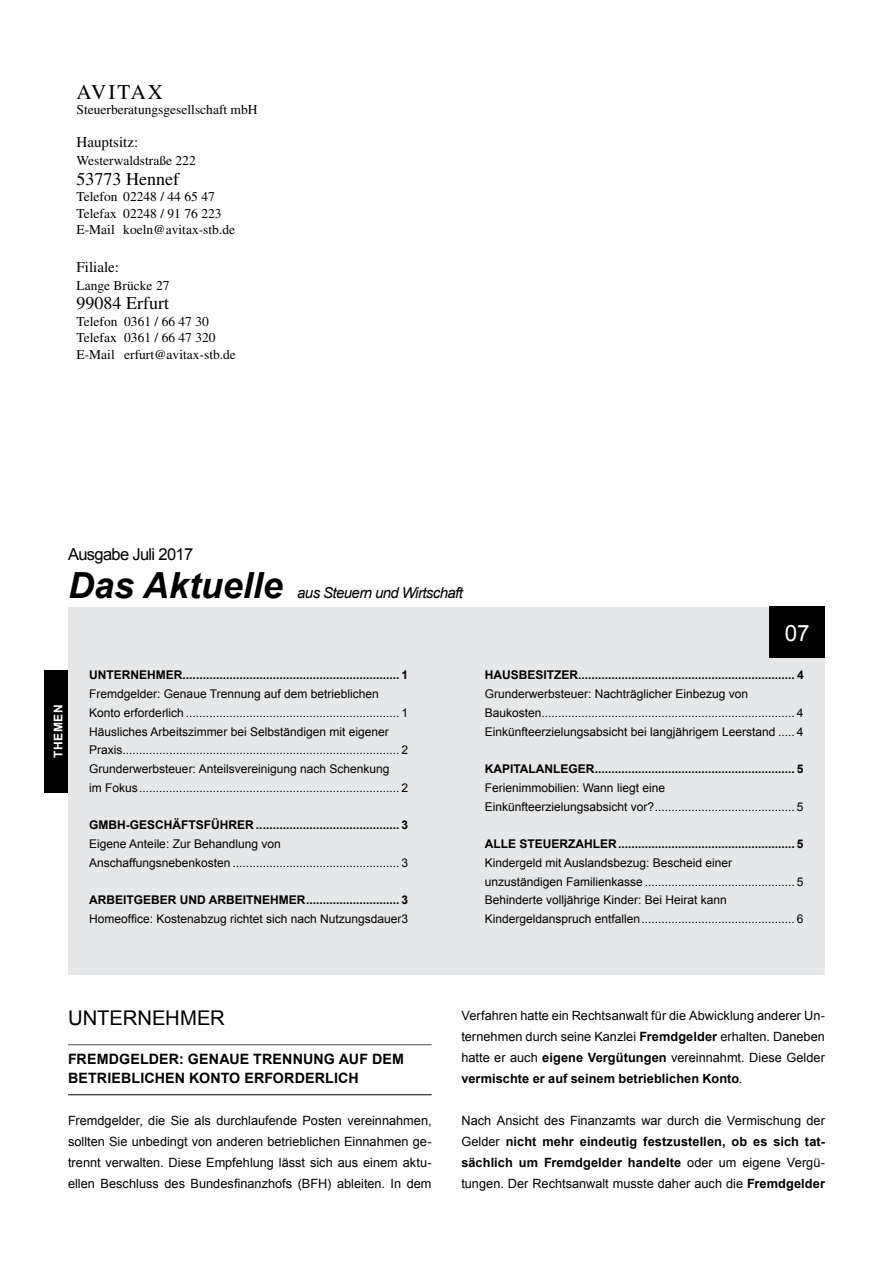
<style>
.page{position:relative;width:893px;height:1263px;background:#fff}
.page>*{position:absolute;margin:0;border:0;box-sizing:border-box;transform-origin:0 0}
.t1{font:italic 700 36px "Arial";color:#000}
.t2{font:22.5px "Arial";color:#fff}
.t3{font:21px "Times";letter-spacing:.1em;color:#000}
.t4{font:20.25px "Arial";color:#000}
.t5{font:18px "Times";color:#000}
.t6{font:16.5px "Arial";letter-spacing:-.04em;color:#000}
.t7{font:italic 15px "Arial";letter-spacing:-.04em;color:#000}
.t8{font:15px "Times";color:#000}
.t9{font:700 14.25px/19.5px "Arial";letter-spacing:.01em;color:#000}
.t10{font:13.5px/16.5px "Times";color:#000}
.t11{font:12.75px/21px "Arial";color:#000;text-align:justify}
.t12{font:12px/18.8px "Arial";color:#000}
.t13{font:700 12px "Arial";color:#000}
.t14{font:700 12px "Arial";letter-spacing:.05em;color:#fff}
.s1{font-weight:700}
</style>
<div class="page">
<div style="left:68px;top:607px;width:757px;height:367px;background:#e6e7e8"></div>
<hr style="left:68px;top:1044px;width:364px;height:1px;background:#4d4d4f">
<hr style="left:68px;top:1094px;width:364px;height:1px;background:#000">
<div style="left:770px;top:607px;width:55px;height:51px;background:#000"></div>
<div style="left:45px;top:670px;width:23px;height:122px;background:#000"></div>
<h3 class="t3" style="left:77px;top:81px;width:88px">AVITAX</h3>
<p class="t10" style="left:77px;top:102px;width:183px">Steuerberatungsgesellschaft mbH</p>
<p class="t8" style="left:77px;top:134px;width:63px">Hauptsitz:</p>
<p class="t10" style="left:77px;top:153px;width:121px">Westerwaldstraße 222</p>
<h3 class="t5" style="left:77px;top:169px;width:104px">53773 Hennef</h3>
<p class="t10" style="left:77px;top:189px;width:160px">Telefon 02248 / 44 65 47<br>Telefax 02248 / 91 76 223<br>E-Mail koeln@avitax-stb.de</p>
<p class="t8" style="left:77px;top:258px;width:44px">Filiale:</p>
<p class="t10" style="left:77px;top:277px;width:94px">Lange Brücke 27</p>
<h3 class="t5" style="left:77px;top:293px;width:94px">99084 Erfurt</h3>
<p class="t10" style="left:77px;top:313px;width:161px">Telefon 0361 / 66 47 30<br>Telefax 0361 / 66 47 320<br>E-Mail erfurt@avitax-stb.de</p>
<h3 class="t6" style="left:68px;top:544px;width:127px">Ausgabe Juli 2017</h3>
<h1 class="t1" style="left:68px;top:561px;width:216px">Das Aktuelle</h1>
<p class="t7" style="left:297px;top:583px;width:167px">aus Steuern und Wirtschaft</p>
<p class="t14" style="left:50px;top:758px;width:55px;rotate:-90deg">THEMEN</p>
<p class="t13" style="left:89px;top:667px;width:320px">UNTERNEHMER................................................................. 1</p>
<p class="t12" style="left:89px;top:685px;width:320px">Fremdgelder: Genaue Trennung auf dem betrieblichen Konto erforderlich ................................................................ 1<br>Häusliches Arbeitszimmer bei Selbständigen mit eigener Praxis................................................................................... 2<br>Grunderwerbsteuer: Anteilsvereinigung nach Schenkung<br>im Fokus.............................................................................. 2</p>
<p class="t13" style="left:89px;top:817px;width:320px">GMBH-GESCHÄFTSFÜHRER ........................................... 3</p>
<p class="t12" style="left:89px;top:835px;width:320px">Eigene Anteile: Zur Behandlung von<br>Anschaffungsnebenkosten .................................................. 3</p>
<p class="t13" style="left:89px;top:892px;width:320px">ARBEITGEBER UND ARBEITNEHMER............................ 3</p>
<p class="t12" style="left:89px;top:910px;width:320px">Homeoffice: Kostenabzug richtet sich nach Nutzungsdauer3</p>
<h2 class="t2" style="left:785px;top:618px;width:27px">07</h2>
<p class="t13" style="left:485px;top:667px;width:320px">HAUSBESITZER................................................................. 4</p>
<p class="t12" style="left:485px;top:685px;width:320px">Grunderwerbsteuer: Nachträglicher Einbezug von<br>Baukosten............................................................................ 4<br>Einkünfteerzielungsabsicht bei langjährigem Leerstand ..... 4</p>
<p class="t13" style="left:485px;top:761px;width:320px">KAPITALANLEGER............................................................ 5</p>
<p class="t12" style="left:485px;top:778px;width:320px">Ferienimmobilien: Wann liegt eine<br>Einkünfteerzielungsabsicht vor?.......................................... 5</p>
<p class="t13" style="left:485px;top:836px;width:320px">ALLE STEUERZAHLER..................................................... 5</p>
<p class="t12" style="left:485px;top:853px;width:320px">Kindergeld mit Auslandsbezug: Bescheid einer unzuständigen Familienkasse ............................................. 5<br>Behinderte volljährige Kinder: Bei Heirat kann Kindergeldanspruch entfallen.............................................. 6</p>
<h3 class="t4" style="left:68px;top:1005px;width:158px">UNTERNEHMER</h3>
<p class="t9" style="left:68px;top:1049px;width:337px">FREMDGELDER: GENAUE TRENNUNG AUF DEM<br>BETRIEBLICHEN KONTO ERFORDERLICH</p>
<p class="t11" style="left:68px;top:1110px;width:365px">Fremdgelder, die Sie als durchlaufende Posten vereinnahmen, sollten Sie unbedingt von anderen betrieblichen Einnahmen ge&shy;trennt verwalten. Diese Empfehlung lässt sich aus einem aktu&shy;ellen Beschluss des Bundesfinanzhofs (BFH) ableiten. In dem</p>
<p class="t11" style="left:461px;top:1005px;width:365px">Verfahren hatte ein Rechtsanwalt für die Abwicklung anderer Un&shy;ternehmen durch seine Kanzlei <span class="s1">Fremdgelder</span> erhalten. Daneben hatte er auch <span class="s1">eigene Vergütungen</span> vereinnahmt. Diese Gelder <span class="s1">vermischte er auf seinem betrieblichen Konto</span>.</p>
<p class="t11" style="left:461px;top:1110px;width:365px">Nach Ansicht des Finanzamts war durch die Vermischung der Gelder <span class="s1">nicht mehr eindeutig festzustellen, ob es sich tat&shy;sächlich um Fremdgelder handelte</span> oder um eigene Vergü&shy;tungen. Der Rechtsanwalt musste daher auch die <span class="s1">Fremdgelder</span></p>
</div>
